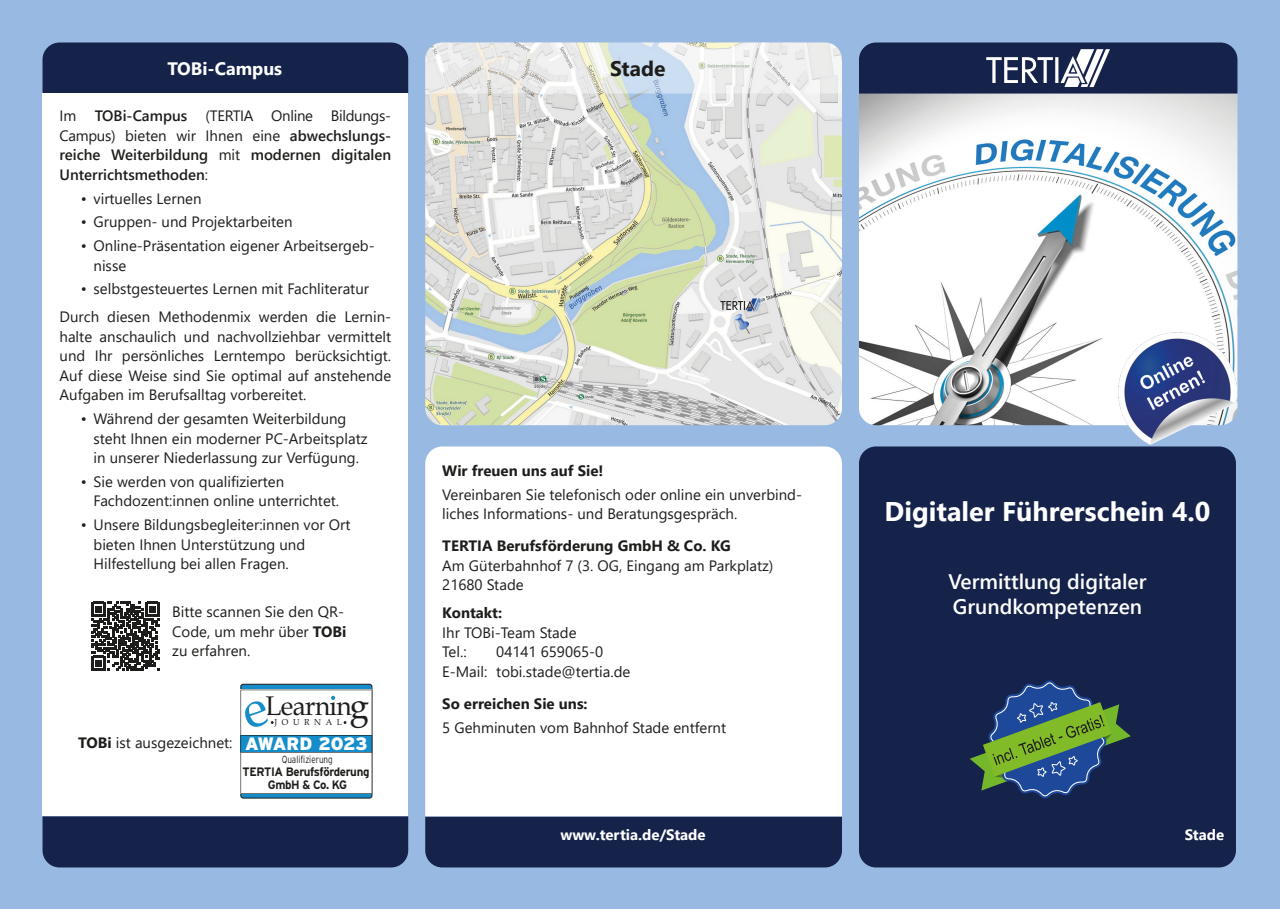
<style>
.page{position:relative;width:1280px;height:910px;background:#fff}
.page>*{position:absolute;margin:0;border:0;box-sizing:border-box;transform-origin:0 0}
.t1{font:36px "Book Antiqua";color:#1d1d1b}
.t2{font:700 27px "Segoe UI";color:#fff}
.t3{font:27px "Book Antiqua";letter-spacing:-.02em;color:#1d1d1b}
.t4{font:600 21px/25.2px "Segoe UI";color:#fff}
.t5{font:700 21px "Segoe UI";color:#1d1d1b}
.t6{font:700 18px "Segoe UI";color:#fff}
.t7{font:15px/19.5px "Segoe UI";color:#1d1d1b}
.t8{font:600 15px/19.5px "Segoe UI";color:#1d1d1b;text-align:justify}
.t9{font:700 15px "Segoe UI";color:#1d1d1b}
.t10{font:700 15px "Segoe UI";color:#fff}
.t11{font:700 12.15px/12.8px "Interstate";letter-spacing:-.03em;color:#1d1d1b;text-align:center;scale:.94 1}
.t12{font:300 10.2px "Interstate";color:#1d1d1b;scale:.79 1}
.t13{font:8.7px "Book Antiqua";letter-spacing:.55em;color:#1d1d1b}
.s1{font-weight:400}
.s2{font-weight:700}
.s3{font-family:"Interstate";font-weight:900;font-size:18px;color:#fff}
</style>
<div class="page">
<div style="left:0;top:0;width:1280px;height:909px;background:#98b9e2"></div>
<img style="left:859px;top:94px;width:378px;height:331px">
<img style="left:425px;top:94px;width:417px;height:331px">
<svg style="left:425px;top:43px;width:417px;height:51px;background:#e5e8e9"></svg>
<div style="left:859px;top:446px;width:377px;height:421px;background:#15224a;border-radius:17px"></div>
<svg style="left:859px;top:43px;width:378px;height:51px;background:#2b365b"></svg>
<div style="left:43px;top:816px;width:365px;height:51px;background:#15224a"></div>
<div style="left:425px;top:816px;width:417px;height:51px;background:#15224a"></div>
<div style="left:43px;top:43px;width:365px;height:51px;background:#15224a"></div>
<div style="left:43px;top:94px;width:365px;height:722px;background:#fff"></div>
<svg style="left:91px;top:602px;width:69px;height:68px"></svg>
<div style="left:241px;top:684px;width:131px;height:114px;background:linear-gradient(to right,#168dcb,#168dcb);border-radius:2px"></div>
<div style="left:240px;top:684px;width:132px;height:114px;border:1px solid #1d1d1b;border-radius:2px"></div>
<div style="left:425px;top:446px;width:417px;height:370px;background:#fff"></div>
<img style="left:1118px;top:333px;width:118px;height:111px">
<svg style="left:970px;top:680px;width:161px;height:119px"></svg>
<svg style="left:240px;top:690px;width:132px;height:104px"></svg>
<p class="t6" style="left:167px;top:51px;width:116px">TOBi-Campus</p>
<p class="t8" style="left:60px;top:105px;width:333px"><span class="s1">Im</span> TOBi-Campus <span class="s1">(TERTIA Online Bildungs-Campus) bieten wir Ihnen eine</span> abwechslungs&shy;reiche Weiterbildung <span class="s1">mit</span> modernen digitalen Unterrichtsmethoden<span class="s1">:</span></p>
<p class="t7" style="left:81px;top:187px;width:122px">• virtuelles Lernen</p>
<p class="t7" style="left:81px;top:211px;width:213px">• Gruppen- und Projektarbeiten</p>
<p class="t7" style="left:94px;top:235px;width:283px;text-indent:-13px">• Online-Präsentation eigener Arbeitsergeb&shy;nisse</p>
<p class="t7" style="left:60px;top:274px;width:333px;line-height:28px;text-align:center">• selbstgesteuertes Lernen mit Fachliteratur<br>Durch diesen Methodenmix werden die Lernin-</p>
<p class="t7" style="left:60px;top:326px;width:333px;text-align:justify">halte anschaulich und nachvollziehbar vermittelt und Ihr persönliches Lerntempo berücksichtigt.<br>Auf diese Weise sind Sie optimal auf anstehende Aufgaben im Berufsalltag vorbereitet.</p>
<p class="t7" style="left:94px;top:408px;width:276px;text-indent:-13px">• Während der gesamten Weiterbildung steht Ihnen ein moderner PC-Arbeitsplatz in unserer Niederlassung zur Verfügung.</p>
<p class="t7" style="left:94px;top:471px;width:247px;text-indent:-13px">• Sie werden von qualifizierten<br>Fachdozent:innen online unterrichtet.</p>
<p class="t7" style="left:94px;top:514px;width:259px;text-indent:-13px">• Unsere Bildungsbegleiter:innen vor Ort bieten Ihnen Unterstützung und<br>Hilfestellung bei allen Fragen.</p>
<p class="t7" style="left:172px;top:601px;width:176px">Bitte scannen Sie den QR-<br>Code, um mehr über <span class="s2">TOBi </span>zu erfahren.</p>
<h2 class="t3" style="left:265px;top:687px;width:88px">Learnin</h2>
<p class="t13" style="left:275px;top:716px;width:69px">JOURNAL</p>
<h1 class="t1" style="left:349px;top:681px;width:21px">g</h1>
<p class="t7" style="left:78px;top:732px;width:291px"><span class="s2">TOBi</span> ist ausgezeichnet: <span class="s3">AWARD 2023</span></p>
<p class="t12" style="left:282px;top:754px;width:66px">Qualifizierung</p>
<p class="t11" style="left:243px;top:765px;width:136px">TERTIA Berufsförderung<br>GmbH &amp; Co. KG</p>
<h3 class="t5" style="left:610px;top:48px;width:57px">Stade</h3>
<p class="t9" style="left:442px;top:456px;width:163px">Wir freuen uns auf Sie!</p>
<p class="t7" style="left:442px;top:483px;width:361px">Vereinbaren Sie telefonisch oder online ein unverbind&shy;liches Informations- und Beratungsgespräch.</p>
<p class="t9" style="left:442px;top:532px;width:290px">TERTIA Berufsförderung GmbH &amp; Co. KG</p>
<p class="t7" style="left:442px;top:554px;width:333px">Am Güterbahnhof 7 (3. OG, Eingang am Parkplatz)<br>21680 Stade</p>
<p class="t9" style="left:442px;top:599px;width:61px">Kontakt:</p>
<p class="t7" style="left:442px;top:621px;width:136px">Ihr TOBi-Team Stade<br>Tel.:</p>
<p class="t7" style="left:442px;top:641px;width:190px;text-indent:54px">04141 659065-0<br>E-Mail: tobi.stade@tertia.de</p>
<p class="t9" style="left:442px;top:690px;width:147px">So erreichen Sie uns:</p>
<p class="t7" style="left:442px;top:716px;width:285px">5 Gehminuten vom Bahnhof Stade entfernt</p>
<p class="t10" style="left:560px;top:821px;width:147px">www.tertia.de/Stade</p>
<h2 class="t2" style="left:884px;top:486px;width:327px">Digitaler Führerschein 4.0</h2>
<h3 class="t4" style="left:948px;top:567px;width:199px">Vermittlung digitaler<br>Grundkompetenzen</h3>
<p class="t10" style="left:1185px;top:821px;width:41px">Stade</p>
</div>
